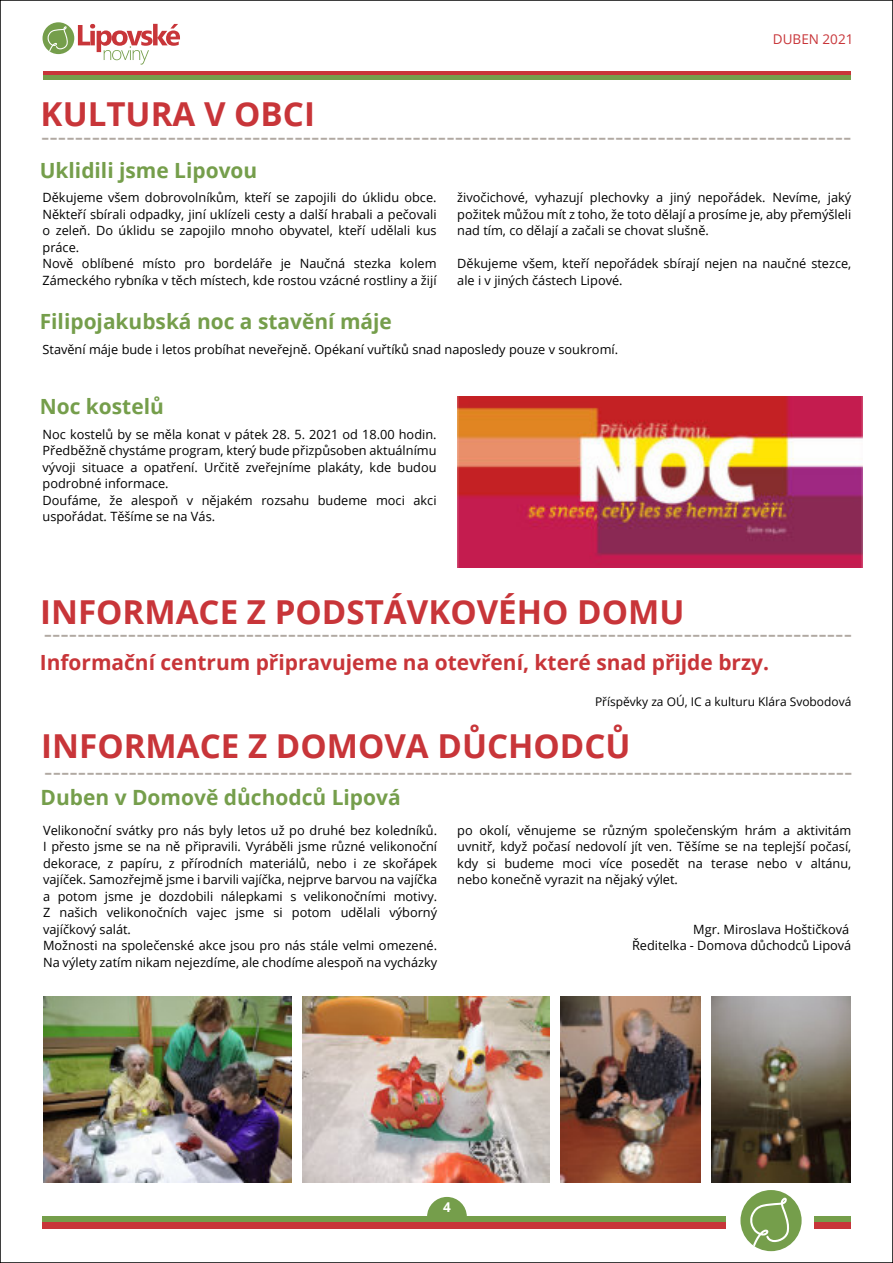
<style>
.page{position:relative;width:893px;height:1263px;background:#fff}
.page>*{position:absolute;margin:0;border:0;box-sizing:border-box;transform-origin:0 0}
.t1{font:700 33px "Open Sans";color:#c83539}
.t2{font:26.25px "Open Sans";color:#b1a9a2}
.t3{font:26.1px "Open Sans";color:#b1a9a2}
.t4{font:700 21px "Open Sans";color:#759e4b}
.t5{font:700 21px "Open Sans";color:#c83539}
.t6{font:13.5px "Open Sans";color:#c83539}
.t7{font:700 13.5px "Open Sans";color:#fff}
.t8{font:12.75px/16.5px "Open Sans";color:#000}
.t9{font:12px "Open Sans";color:#000}
</style>
<div class="page">
<hr style="left:43px;top:71px;width:807px;height:4px;background:#c83539">
<hr style="left:43px;top:75px;width:807px;height:4px;background:#759e4b">
<svg style="left:78px;top:24px;width:102px;height:41px"></svg>
<div style="left:43px;top:22px;width:31px;height:32px;background:#759e4b;border-radius:50%"></div>
<svg style="left:47px;top:26px;width:21px;height:26px"></svg>
<svg style="left:427px;top:1197px;width:40px;height:19px"></svg>
<div style="left:43px;top:1216px;width:683px;height:6px;background:#759e4b"></div>
<div style="left:43px;top:1222px;width:683px;height:7px;background:#c83539"></div>
<div style="left:740px;top:1190px;width:62px;height:61px;background:#759e4b;border-radius:50%"></div>
<svg style="left:750px;top:1197px;width:39px;height:49px"></svg>
<div style="left:814px;top:1216px;width:36px;height:6px;background:#759e4b"></div>
<div style="left:814px;top:1222px;width:36px;height:7px;background:#c83539"></div>
<img style="left:457px;top:397px;width:405px;height:170px">
<img style="left:561px;top:997px;width:139px;height:185px">
<img style="left:302px;top:997px;width:248px;height:185px">
<img style="left:711px;top:997px;width:139px;height:185px">
<img style="left:43px;top:997px;width:248px;height:185px">
<p class="t6" style="left:773px;top:34px;width:82px">DUBEN 2021</p>
<h1 class="t1" style="left:41px;top:101px;width:276px">KULTURA V OBCI</h1>
<h3 class="t4" style="left:40px;top:162px;width:219px">Uklidili jsme Lipovou</h3>
<h2 class="t2" style="left:41px;top:126px;width:812px">------------------------------------------------------------------------------------------------</h2>
<p class="t8" style="left:43px;top:190px;width:396px">Děkujeme všem dobrovolníkům, kteří se zapojili do úklidu obce.<br>Někteří sbírali odpadky, jiní uklízeli cesty a další hrabali a pečovali o zeleň. Do úklidu se zapojilo mnoho obyvatel, kteří udělali kus práce.<br>Nově oblíbené místo pro bordeláře je Naučná stezka kolem Zámeckého rybníka v těch místech, kde rostou vzácné rostliny a žijí</p>
<h3 class="t4" style="left:40px;top:313px;width:354px">Filipojakubská noc a stavění máje</h3>
<p class="t8" style="left:457px;top:190px;width:396px;text-align:justify">živočichové, vyhazují plechovky a jiný nepořádek. Nevíme, jaký požitek můžou mít z toho, že toto dělají a prosíme je, aby přemýšleli nad tím, co dělají a začali se chovat slušně.</p>
<p class="t8" style="left:457px;top:256px;width:396px">Děkujeme všem, kteří nepořádek sbírají nejen na naučné stezce, ale i v jiných částech Lipové.</p>
<p class="t8" style="left:43px;top:342px;width:577px">Stavění máje bude i letos probíhat neveřejně. Opékaní vuřtíků snad naposledy pouze v soukromí.</p>
<h3 class="t4" style="left:40px;top:398px;width:126px">Noc kostelů</h3>
<p class="t8" style="left:43px;top:427px;width:396px">Noc kostelů by se měla konat v pátek 28. 5. 2021 od 18.00 hodin.<br>Předběžně chystáme program, který bude přizpůsoben aktuálnímu vývoji situace a opatření. Určitě zveřejníme plakáty, kde budou podrobné informace.<br>Doufáme, že alespoň v nějakém rozsahu budeme moci akci uspořádat. Těšíme se na Vás.</p>
<h1 class="t1" style="left:40px;top:598px;width:646px">INFORMACE Z PODSTÁVKOVÉHO DOMU</h1>
<h3 class="t3" style="left:44px;top:623px;width:810px">------------------------------------------------------------------------------------------------</h3>
<h3 class="t5" style="left:40px;top:654px;width:731px">Informační centrum připravujeme na otevření, které snad přijde brzy.</h3>
<p class="t9" style="left:595px;top:697px;width:258px">Příspěvky za OÚ, IC a kulturu Klára Svobodová</p>
<h1 class="t1" style="left:41px;top:733px;width:591px">INFORMACE Z DOMOVA DŮCHODCŮ</h1>
<h3 class="t3" style="left:44px;top:761px;width:810px">------------------------------------------------------------------------------------------------</h3>
<h3 class="t4" style="left:41px;top:789px;width:362px">Duben v Domově důchodců Lipová</h3>
<p class="t8" style="left:43px;top:823px;width:396px">Velikonoční svátky pro nás byly letos už po druhé bez koledníků.<br>I přesto jsme se na ně připravili. Vyráběli jsme různé velikonoční dekorace, z papíru, z přírodních materiálů, nebo i ze skořápek vajíček. Samozřejmě jsme i barvili vajíčka, nejprve barvou na vajíčka a potom jsme je dozdobili nálepkami s velikonočními motivy.<br>Z našich velikonočních vajec jsme si potom udělali výborný vajíčkový salát.<br>Možnosti na společenské akce jsou pro nás stále velmi omezené.<br>Na výlety zatím nikam nejezdíme, ale chodíme alespoň na vycházky</p>
<p class="t8" style="left:457px;top:823px;width:396px;text-align:justify">po okolí, věnujeme se různým společenským hrám a aktivitám uvnitř, když počasí nedovolí jít ven. Těšíme se na teplejší počasí, kdy si budeme moci více posedět na terase nebo v altánu, nebo konečně vyrazit na nějaký výlet.</p>
<p class="t8" style="left:632px;top:922px;width:221px;text-align:right">Mgr. Miroslava Hoštičková<br>Ředitelka - Domova důchodců Lipová</p>
<p class="t7" style="left:443px;top:1201px;width:9px">4</p>
</div>
